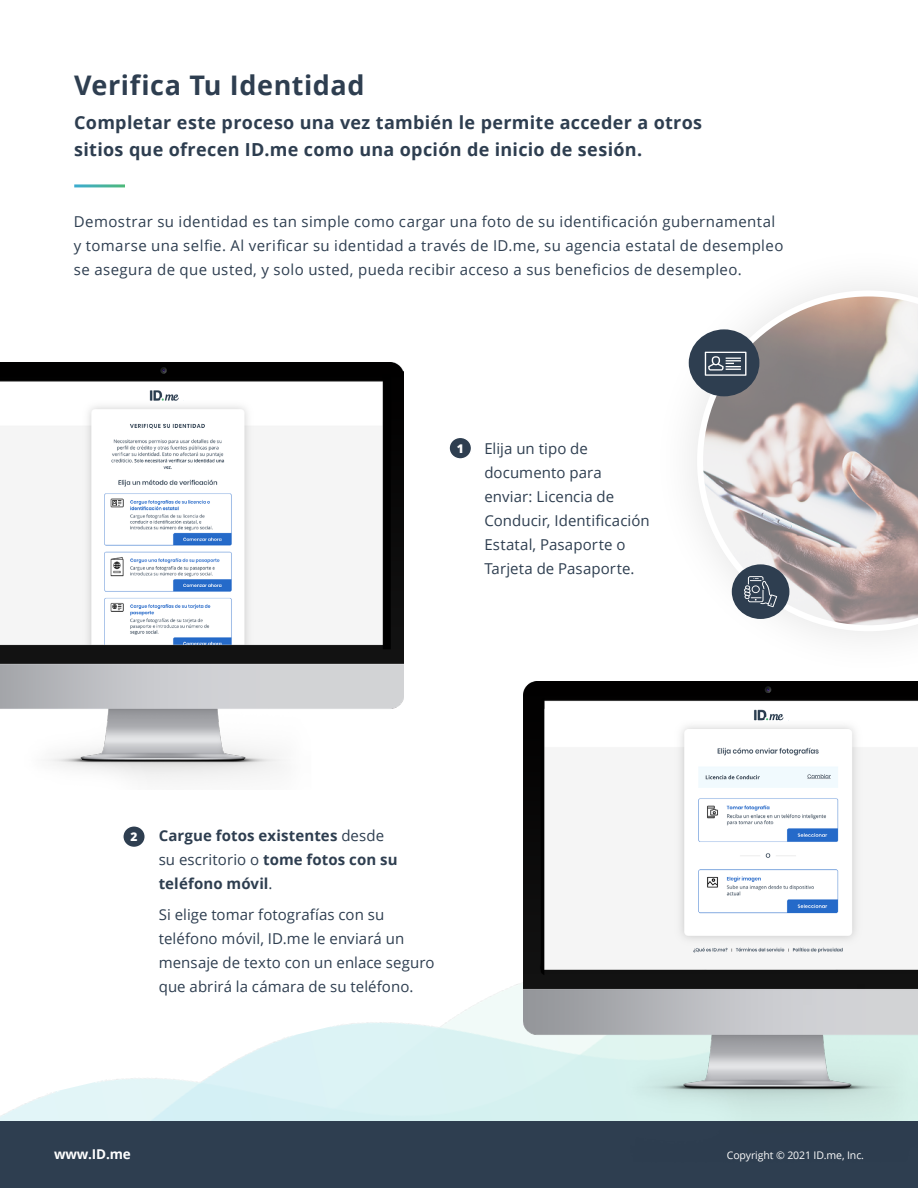
<style>
.page{position:relative;width:918px;height:1188px;background:#fff}
.page>*{position:absolute;margin:0;border:0;box-sizing:border-box;transform-origin:0 0}
.t1{font:700 27px "Open Sans";letter-spacing:.02em;color:#2e3e50}
.t2{font:700 18px/27px "Open Sans";letter-spacing:.015em;color:#2e3e50}
.t3{font:15px/24px "Open Sans";letter-spacing:.02em;color:#2e3e50}
.t4{font:700 15px/24px "Open Sans";letter-spacing:.005em;color:#2e3e50}
.t5{font:700 13.5px "Open Sans";letter-spacing:-.01em;color:#fff}
.t6{font:800 12px "Open Sans";color:#fff}
.t7{font:10.5px "Open Sans";letter-spacing:-.01em;color:#fff}
.s1{font-weight:400}
</style>
<div class="page">
<img style="left:0;top:885px;width:524px;height:236px">
<div style="left:0;top:1121px;width:918px;height:67px;background:#2e3e50"></div>
<svg style="left:697px;top:290px;width:221px;height:341px"></svg>
<div style="left:689px;top:329px;width:70px;height:67px;background:#2e3e50;border-radius:50%"></div>
<svg style="left:705px;top:352px;width:41px;height:24px"></svg>
<div style="left:732px;top:564px;width:57px;height:55px;background:#2e3e50;border-radius:50%"></div>
<img style="left:0;top:363px;width:403px;height:417px">
<img style="left:524px;top:682px;width:394px;height:439px">
<svg style="left:744px;top:576px;width:33px;height:31px"></svg>
<div style="left:449px;top:437px;width:23px;height:22px;background:#2e3e50;border-radius:50%"></div>
<div style="left:448px;top:437px;width:24px;height:23px;border:2px solid #fff;border-radius:50%"></div>
<div style="left:123px;top:826px;width:22px;height:22px;background:#2e3e50;border-radius:50%"></div>
<div style="left:122px;top:825px;width:24px;height:23px;border:2px solid #fff;border-radius:50%"></div>
<h1 class="t1" style="left:74px;top:66px;width:292px">Verifica Tu Identidad</h1>
<p class="t2" style="left:74px;top:108px;width:629px">Completar este proceso una vez también le permite acceder a otros sitios que ofrecen ID.me como una opción de inicio de sesión.</p>
<p class="t3" style="left:74px;top:209px;width:711px">Demostrar su identidad es tan simple como cargar una foto de su identificación gubernamental y tomarse una selfie. Al verificar su identidad a través de ID.me, su agencia estatal de desempleo se asegura de que usted, y solo usted, pueda recibir acceso a sus beneficios de desempleo.</p>
<p class="t6" style="left:457px;top:439px;width:9px">1</p>
<p class="t3" style="left:484px;top:436px;width:167px">Elija un tipo de documento para enviar: Licencia de<br>Conducir, Identificación<br>Estatal, Pasaporte o<br>Tarjeta de Pasaporte.</p>
<p class="t6" style="left:131px;top:828px;width:9px">2</p>
<p class="t4" style="left:159px;top:823px;width:240px">Cargue fotos existentes <span class="s1">desde su escritorio o</span> tome fotos con su teléfono móvil<span class="s1">.</span></p>
<p class="t3" style="left:159px;top:902px;width:277px">Si elige tomar fotografías con su teléfono móvil, ID.me le enviará un mensaje de texto con un enlace seguro que abrirá la cámara de su teléfono.</p>
<p class="t5" style="left:54px;top:1144px;width:78px">www.ID.me</p>
<p class="t7" style="left:727px;top:1148px;width:139px">Copyright © 2021 ID.me, Inc.</p>
<p class="t7" style="left:805px;top:1148px;width:8px">0</p>
</div>
